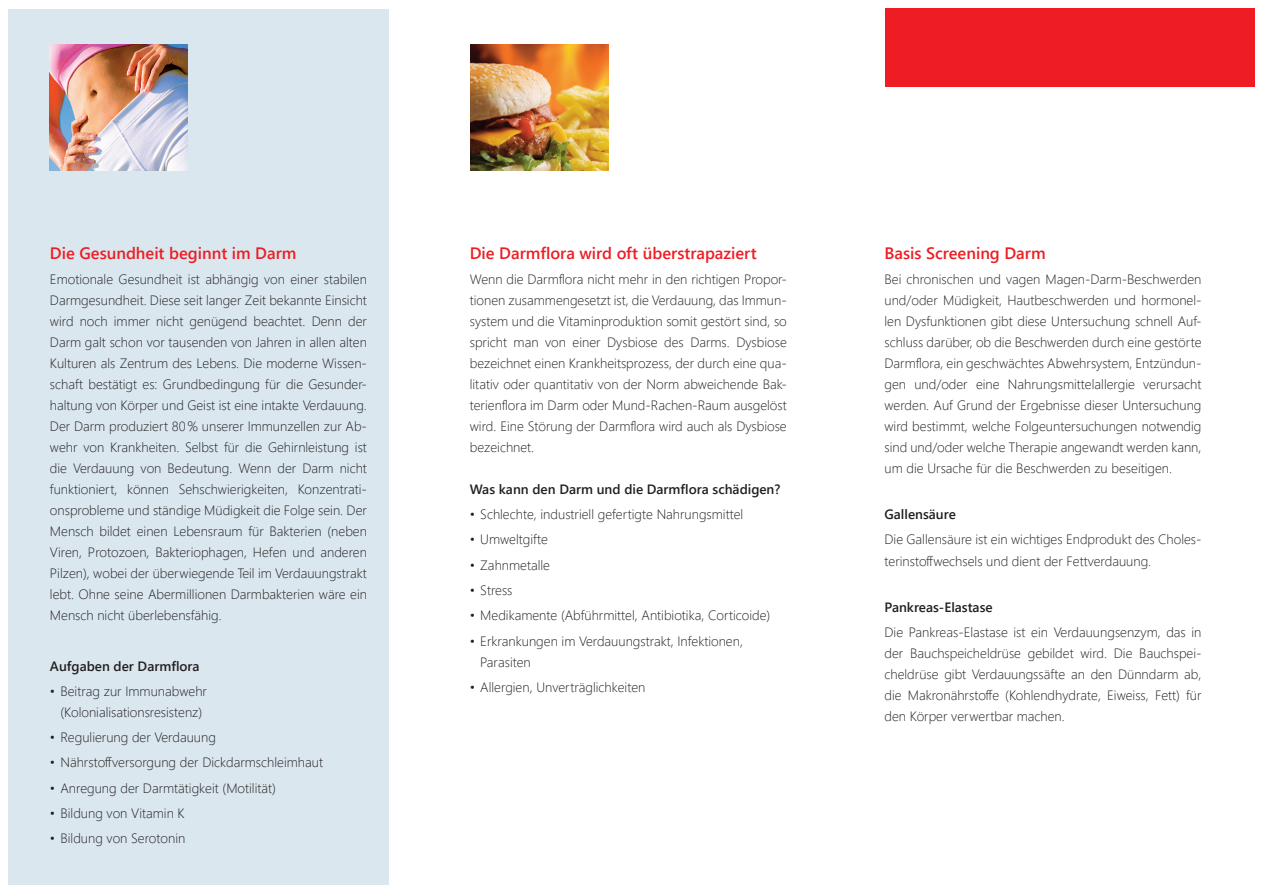
<style>
.page{position:relative;width:1263px;height:893px;background:#fff}
.page>*{position:absolute;margin:0;border:0;box-sizing:border-box;transform-origin:0 0}
.t1{font:600 16.5px "Segoe UI";color:#ee1d23}
.t2{font:300 13.5px/21px "Segoe UI";color:#231f20;text-align:justify}
.t3{font:600 13.5px "Segoe UI";color:#231f20}
</style>
<div class="page">
<div style="left:884px;top:9px;width:370px;height:78px;background:#ee1d23"></div>
<div style="left:9px;top:9px;width:380px;height:875px;background:#dae7ee"></div>
<img style="left:50px;top:45px;width:137px;height:125px">
<img style="left:471px;top:45px;width:137px;height:125px">
<p class="t1" style="left:50px;top:246px;width:248px">Die Gesundheit beginnt im Darm</p>
<p class="t2" style="left:50px;top:270px;width:319px">Emotionale Gesundheit ist abhängig von einer stabilen Darmgesundheit. Diese seit langer Zeit bekannte Einsicht wird noch immer nicht genügend beachtet. Denn der Darm galt schon vor tausenden von Jahren in allen alten Kulturen als Zentrum des Lebens. Die moderne Wissen&shy;schaft bestätigt es: Grundbedingung für die Gesunder&shy;haltung von Körper und Geist ist eine intakte Verdauung.<br>Der Darm produziert 80 % unserer Immunzellen zur Ab&shy;wehr von Krankheiten. Selbst für die Gehirnleistung ist die Verdauung von Bedeutung. Wenn der Darm nicht funktioniert, können Sehschwierigkeiten, Konzentrati&shy;onsprobleme und ständige Müdigkeit die Folge sein. Der Mensch bildet einen Lebensraum für Bakterien (neben Viren, Protozoen, Bakteriophagen, Hefen und anderen Pilzen), wobei der überwiegende Teil im Verdauungstrakt lebt. Ohne seine Abermillionen Darmbakterien wäre ein Mensch nicht überlebensfähig.</p>
<p class="t3" style="left:50px;top:653px;width:151px">Aufgaben der Darmflora</p>
<p class="t2" style="left:50px;top:682px;width:159px;text-align:center">• Beitrag zur Immunabwehr (Kolonialisationsresistenz)</p>
<p class="t2" style="left:50px;top:728px;width:167px">• Regulierung der Verdauung</p>
<p class="t2" style="left:50px;top:751px;width:275px">• Nährstoffversorgung der Dickdarmschleimhaut</p>
<p class="t2" style="left:50px;top:779px;width:228px">• Anregung der Darmtätigkeit (Motilität)</p>
<p class="t2" style="left:50px;top:804px;width:136px">• Bildung von Vitamin K</p>
<p class="t2" style="left:50px;top:829px;width:137px">• Bildung von Serotonin</p>
<p class="t1" style="left:470px;top:237px;width:288px">Die Darmflora wird oft überstrapaziert</p>
<p class="t2" style="left:470px;top:267px;width:318px">Wenn die Darmflora nicht mehr in den richtigen Propor&shy;tionen zusammengesetzt ist, die Verdauung, das Immun&shy;system und die Vitaminproduktion somit gestört sind, so spricht man von einer Dysbiose des Darms. Dysbiose bezeichnet einen Krankheitsprozess, der durch eine qua&shy;litativ oder quantitativ von der Norm abweichende Bak&shy;terienflora im Darm oder Mund-Rachen-Raum ausgelöst wird. Eine Störung der Darmflora wird auch als Dysbiose bezeichnet.</p>
<p class="t3" style="left:470px;top:476px;width:312px">Was kann den Darm und die Darmflora schädigen?</p>
<p class="t2" style="left:470px;top:505px;width:275px">• Schlechte, industriell gefertigte Nahrungsmittel</p>
<p class="t2" style="left:470px;top:530px;width:80px">• Umweltgifte</p>
<p class="t2" style="left:470px;top:556px;width:82px">• Zahnmetalle</p>
<p class="t2" style="left:470px;top:581px;width:44px">• Stress</p>
<p class="t2" style="left:470px;top:606px;width:302px">• Medikamente (Abführmittel, Antibiotika, Corticoide)</p>
<p class="t2" style="left:480px;top:632px;width:264px;text-indent:-11px">• Erkrankungen im Verdauungstrakt, Infektionen,<br>Parasiten</p>
<p class="t2" style="left:470px;top:678px;width:177px">• Allergien, Unverträglichkeiten</p>
<p class="t1" style="left:884px;top:246px;width:163px">Basis Screening Darm</p>
<p class="t2" style="left:884px;top:270px;width:318px">Bei chronischen und vagen Magen-Darm-Beschwerden und/oder Müdigkeit, Hautbeschwerden und hormonel&shy;len Dysfunktionen gibt diese Untersuchung schnell Auf&shy;schluss darüber, ob die Beschwerden durch eine gestörte Darmflora, ein geschwächtes Abwehrsystem, Entzündun&shy;gen und/oder eine Nahrungsmittelallergie verursacht werden. Auf Grund der Ergebnisse dieser Untersuchung wird bestimmt, welche Folgeuntersuchungen notwendig sind und/oder welche Therapie angewandt werden kann, um die Ursache für die Beschwerden zu beseitigen.</p>
<p class="t3" style="left:884px;top:502px;width:73px">Gallensäure</p>
<p class="t2" style="left:884px;top:530px;width:318px">Die Gallensäure ist ein wichtiges Endprodukt des Choles&shy;terinstoffwechsels und dient der Fettverdauung.</p>
<p class="t3" style="left:884px;top:602px;width:110px">Pankreas-Elastase</p>
<p class="t2" style="left:884px;top:623px;width:318px">Die Pankreas-Elastase ist ein Verdauungsenzym, das in der Bauchspeicheldrüse gebildet wird. Die Bauchspei&shy;cheldrüse gibt Verdauungssäfte an den Dünndarm ab, die Makronährstoffe (Kohlendhydrate, Eiweiss, Fett) für den Körper verwertbar machen.</p>
</div>
